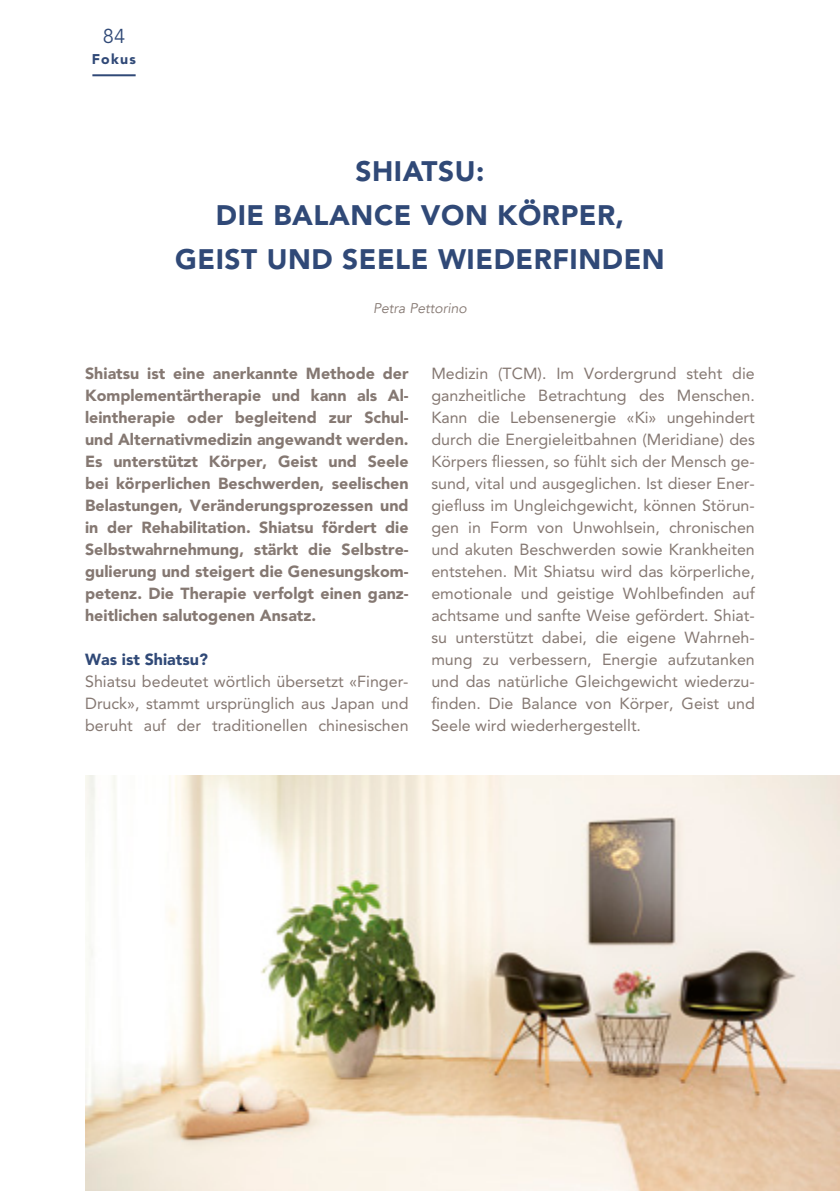
<style>
.page{position:relative;width:840px;height:1191px;background:#fff}
.page>*{position:absolute;margin:0;border:0;box-sizing:border-box;transform-origin:0 0}
.Titel{font:900 28px "Avenir LT Std";letter-spacing:.02em;color:#304977}
.t1{font:20px "Avenir LT Std";color:#304977}
.Lauftext{font:16px/22px "Avenir LT Std";color:#857872;text-align:justify}
.Lauftext_bold___LEAD{font:900 16px/22px "Avenir LT Std";color:#857872;text-align:justify}
.Titel_Lauftext_dunkelblau{font:900 16px "Avenir LT Std";color:#304977}
.Titel-2{font:italic 14px "Avenir";color:#857872}
.t2{font:900 14px "Avenir LT Std";letter-spacing:.09em;color:#304977}
</style>
<div class="page">
<img style="left:85px;top:775px;width:754px;height:416px">
<hr style="left:92px;top:74px;width:43px;height:2px;background:#304977">
<p class="t1" style="left:103px;top:24px;width:24px">84</p>
<p class="t2" style="left:92px;top:51px;width:46px">Fokus</p>
<p class="Titel" style="left:355px;top:154px;width:130px">SHIATSU:</p>
<p class="Titel" style="left:216px;top:198px;width:409px">DIE BALANCE VON KÖRPER,</p>
<p class="Titel" style="left:175px;top:242px;width:491px">GEIST UND SEELE WIEDERFINDEN</p>
<p class="Titel-2" style="left:373px;top:300px;width:95px">Petra Pettorino</p>
<p class="Lauftext_bold___LEAD" style="left:85px;top:362px;width:325px">Shiatsu ist eine anerkannte Methode der Komplementärtherapie und kann als Al&shy;leintherapie oder begleitend zur Schul&shy;und Alternativmedizin angewandt werden.<br>Es unterstützt Körper, Geist und Seele bei körperlichen Beschwerden, seelischen Belastungen, Veränderungsprozessen und in der Rehabilitation. Shiatsu fördert die Selbstwahrnehmung, stärkt die Selbstre&shy;gulierung und steigert die Genesungskom&shy;petenz. Die Therapie verfolgt einen ganz&shy;heitlichen salutogenen Ansatz.</p>
<p class="Titel_Lauftext_dunkelblau" style="left:85px;top:649px;width:124px">Was ist Shiatsu?</p>
<p class="Lauftext" style="left:85px;top:670px;width:325px">Shiatsu bedeutet wörtlich übersetzt «Finger-Druck», stammt ursprünglich aus Japan und beruht auf der traditionellen chinesischen</p>
<p class="Lauftext" style="left:431px;top:362px;width:325px">Medizin (TCM). Im Vordergrund steht die ganzheitliche Betrachtung des Menschen.<br>Kann die Lebensenergie «Ki» ungehindert durch die Energieleitbahnen (Meridiane) des Körpers fliessen, so fühlt sich der Mensch ge&shy;sund, vital und ausgeglichen. Ist dieser Ener&shy;giefluss im Ungleichgewicht, können Störun&shy;gen in Form von Unwohlsein, chronischen und akuten Beschwerden sowie Krankheiten entstehen. Mit Shiatsu wird das körperliche, emotionale und geistige Wohlbefinden auf achtsame und sanfte Weise gefördert. Shiat&shy;su unterstützt dabei, die eigene Wahrneh&shy;mung zu verbessern, Energie aufzutanken und das natürliche Gleichgewicht wiederzu&shy;finden. Die Balance von Körper, Geist und Seele wird wiederhergestellt.</p>
</div>
